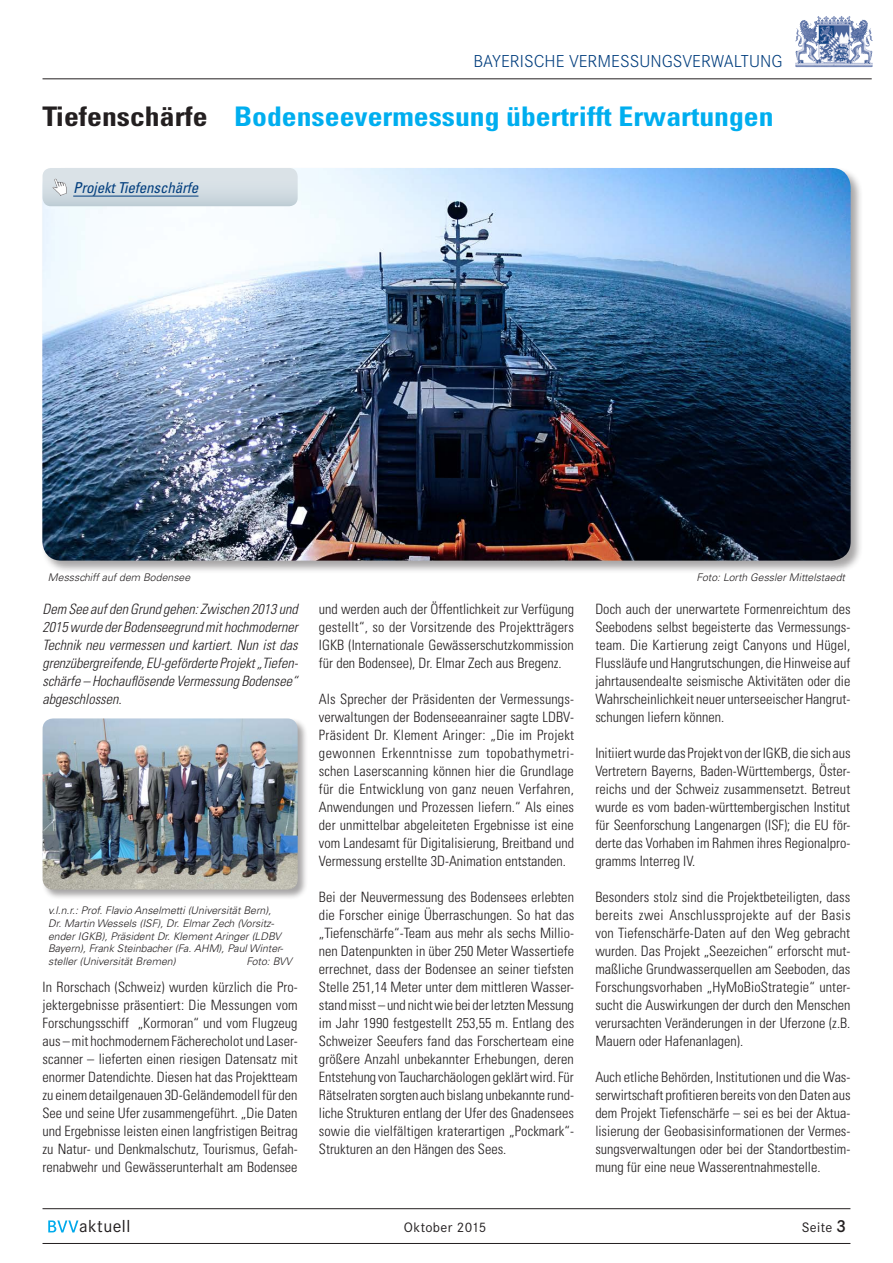
<style>
.page{position:relative;width:893px;height:1263px;background:#fff}
.page>*{position:absolute;margin:0;border:0;box-sizing:border-box;transform-origin:0 0}
.t1{font:700 condensed 27px "Univers";color:#00aeef;scale:1.1 1}
.t2{font:300 18px "Corporate S";color:#013d7d}
.t3{font:18px "Corporate S";letter-spacing:.025em;color:#231f20}
.t4{font:italic condensed 15px "Univers";letter-spacing:-.01em;color:#013d7d}
.t5{font:300 condensed 14.25px/18px "Univers";color:#231f20;text-align:justify}
.t6{font:italic 300 condensed 14.25px/18px "Univers";color:#231f20;text-align:justify}
.t7{font:14.25px "Corporate S";letter-spacing:.025em;color:#231f20}
.t8{font:italic 300 10.5px/12.6px "Univers";color:#231f20}
.s1{color:#231f20}
.s2{font-weight:600;color:#fff}
.s3{font-weight:600;font-size:18px}
</style>
<div class="page">
<svg style="left:829px;top:16px;width:12px;height:5px"></svg>
<hr style="left:43px;top:1208px;width:807px;height:1px;background:#231f20">
<hr style="left:43px;top:1243px;width:807px;height:1px;background:#231f20">
<hr style="left:43px;top:78px;width:829px;height:1px;background:#231f20">
<div style="left:41px;top:167px;width:823px;height:407px;background:#231f20;opacity:.4"></div>
<img style="left:42px;top:168px;width:809px;height:393px">
<div style="left:42px;top:717px;width:266px;height:183px;background:#231f20;opacity:.4"></div>
<img style="left:43px;top:718px;width:255px;height:171px">
<svg style="left:43px;top:168px;width:255px;height:38px;background:#d1dbe2"></svg>
<hr style="left:73px;top:196px;width:125px;height:1px;background:#013d7d">
<img style="left:49px;top:178px;width:22px;height:19px">
<p class="t2" style="left:473px;top:51px;width:310px">BAYERISCHE VERMESSUNGSVERWALTUNG</p>
<h1 class="t1" style="left:43px;top:99px;width:666px"><span class="s1">Tiefenschärfe</span> Bodenseevermessung übertrifft Erwartungen</h1>
<p class="t4" style="left:73px;top:178px;width:127px">Projekt Tiefenschärfe</p>
<p class="t8" style="left:48px;top:571px;width:144px">Messschiff auf dem Bodensee</p>
<p class="t8" style="left:697px;top:571px;width:150px">Foto: Lorth Gessler Mittelstaedt</p>
<p class="t6" style="left:43px;top:600px;width:257px">Dem See auf den Grund gehen: Zwischen 2013 und 2015 wurde der Bodenseegrund mit hochmoderner Technik neu vermessen und kartiert. Nun ist das grenzübergreifende, EU-geförderte Projekt „Tiefen&shy;schärfe – Hochauflösende Vermessung Bodensee“ abgeschlossen.</p>
<p class="t8" style="left:48px;top:904px;width:237px">v.l.n.r.: Prof. Flavio Anselmetti (Universität Bern), Dr. Martin Wessels (ISF), Dr. Elmar Zech (Vorsitz&shy;ender IGKB), Präsident Dr. Klement Aringer (LDBV Bayern), Frank Steinbacher (Fa. AHM), Paul Winter&shy;steller (Universität Bremen)</p>
<p class="t8" style="left:246px;top:955px;width:47px">Foto: BVV</p>
<p class="t5" style="left:43px;top:978px;width:257px">In Rorschach (Schweiz) wurden kürzlich die Pro&shy;jektergebnisse präsentiert: Die Messungen vom Forschungsschiff „Kormoran“ und vom Flugzeug aus – mit hochmodernem Fächerecholot und Laser&shy;scanner – lieferten einen riesigen Datensatz mit enormer Datendichte. Diesen hat das Projektteam zu einem detailgenauen 3D-Geländemodell für den See und seine Ufer zusammengeführt. „Die Daten und Ergebnisse leisten einen langfristigen Beitrag zu Natur- und Denkmalschutz, Tourismus, Gefah&shy;renabwehr und Gewässerunterhalt am Bodensee</p>
<p class="t5" style="left:319px;top:600px;width:257px">und werden auch der Öffentlichkeit zur Verfügung gestellt“, so der Vorsitzende des Projektträgers IGKB (Internationale Gewässerschutzkommission für den Bodensee), Dr. Elmar Zech aus Bregenz.</p>
<p class="t5" style="left:319px;top:690px;width:257px">Als Sprecher der Präsidenten der Vermessungs&shy;verwaltungen der Bodenseeanrainer sagte LDBV-Präsident Dr. Klement Aringer: „Die im Projekt gewonnen Erkenntnisse zum topobathymetri&shy;schen Laserscanning können hier die Grundlage für die Entwicklung von ganz neuen Verfahren, Anwendungen und Prozessen liefern.“ Als eines der unmittelbar abgeleiteten Ergebnisse ist eine vom Landesamt für Digitalisierung, Breitband und Vermessung erstellte 3D-Animation entstanden.</p>
<p class="t5" style="left:319px;top:887px;width:257px">Bei der Neuvermessung des Bodensees erlebten die Forscher einige Überraschungen. So hat das „Tiefenschärfe“-Team aus mehr als sechs Millio&shy;nen Datenpunkten in über 250 Meter Wassertiefe errechnet, dass der Bodensee an seiner tiefsten Stelle 251,14 Meter unter dem mittleren Wasser&shy;stand misst – und nicht wie bei der letzten Messung im Jahr 1990 festgestellt 253,55 m. Entlang des Schweizer Seeufers fand das Forscherteam eine größere Anzahl unbekannter Erhebungen, deren Entstehung von Taucharchäologen geklärt wird. Für Rätselraten sorgten auch bislang unbekannte rund&shy;liche Strukturen entlang der Ufer des Gnadensees sowie die vielfältigen kraterartigen „Pockmark“- Strukturen an den Hängen des Sees.</p>
<p class="t5" style="left:595px;top:599px;width:257px">Doch auch der unerwartete Formenreichtum des Seebodens selbst begeisterte das Vermessungs&shy;team. Die Kartierung zeigt Canyons und Hügel, Flussläufe und Hangrutschungen, die Hinweise auf jahrtausendealte seismische Aktivitäten oder die Wahrscheinlichkeit neuer unterseeischer Hangrut&shy;schungen liefern können.</p>
<p class="t5" style="left:595px;top:743px;width:257px">Initiiert wurde das Projekt von der IGKB, die sich aus Vertretern Bayerns, Baden-Württembergs, Öster&shy;reichs und der Schweiz zusammensetzt. Betreut wurde es vom baden-württembergischen Institut für Seenforschung Langenargen (ISF); die EU för&shy;derte das Vorhaben im Rahmen ihres Regionalpro&shy;gramms Interreg IV.</p>
<p class="t5" style="left:595px;top:887px;width:257px">Besonders stolz sind die Projektbeteiligten, dass bereits zwei Anschlussprojekte auf der Basis von Tiefenschärfe-Daten auf den Weg gebracht wurden. Das Projekt „Seezeichen“ erforscht mut&shy;maßliche Grundwasserquellen am Seeboden, das Forschungsvorhaben „HyMoBioStrategie“ unter&shy;sucht die Auswirkungen der durch den Menschen verursachten Veränderungen in der Uferzone (z.B.<br>Mauern oder Hafenanlagen).</p>
<p class="t5" style="left:595px;top:1067px;width:257px">Auch etliche Behörden, Institutionen und die Was&shy;serwirtschaft profitieren bereits von den Daten aus dem Projekt Tiefenschärfe – sei es bei der Aktua&shy;lisierung der Geobasisinformationen der Vermes&shy;sungsverwaltungen oder bei der Standortbestim&shy;mung für eine neue Wasserentnahmestelle.</p>
<p class="t3" style="left:47px;top:1216px;width:85px"><span class="s2">BVV</span>aktuell</p>
<p class="t7" style="left:404px;top:1219px;width:84px">Oktober 2015</p>
<p class="t7" style="left:802px;top:1219px;width:46px">Seite <span class="s3">3</span></p>
</div>
